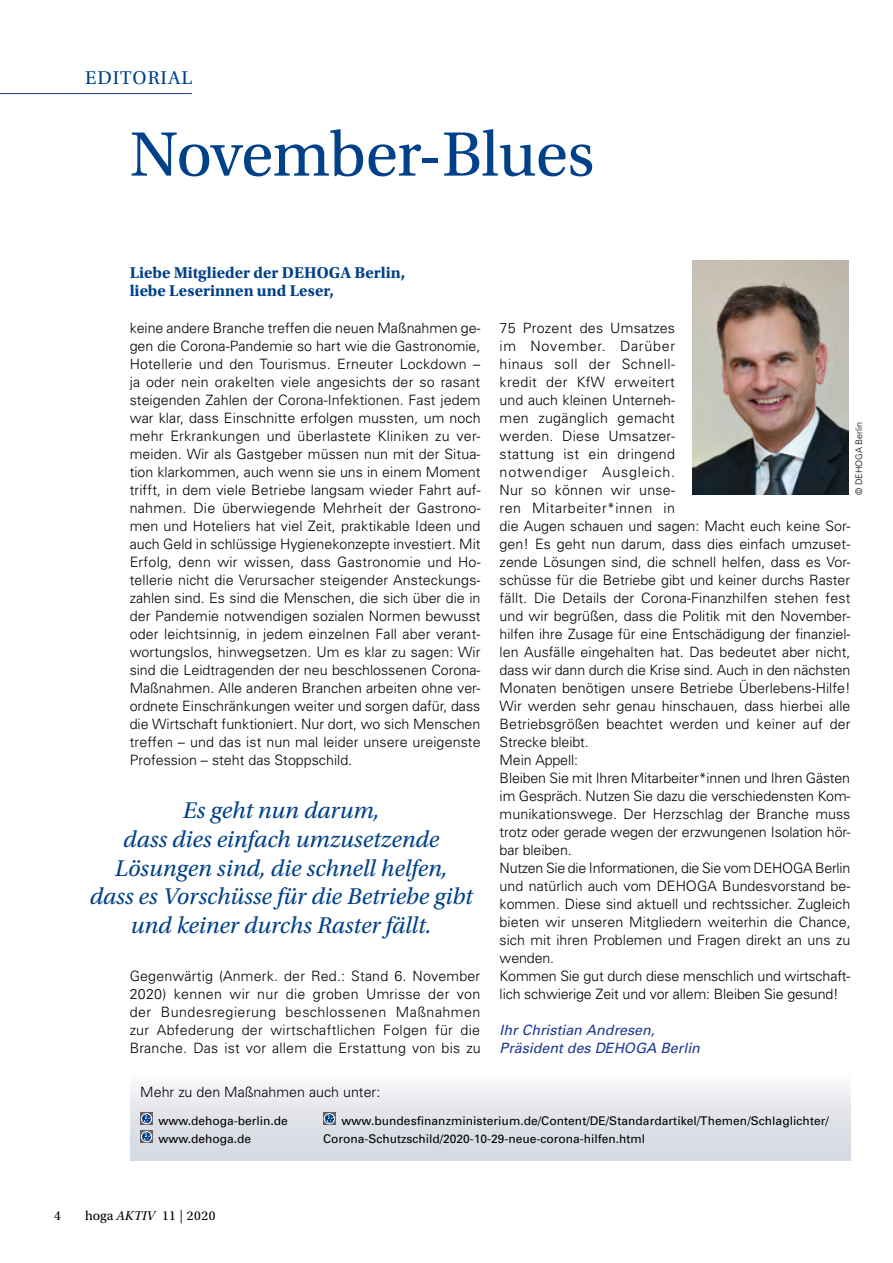
<style>
.page{position:relative;width:893px;height:1263px;background:#fff}
.page>*{position:absolute;margin:0;border:0;box-sizing:border-box;transform-origin:0 0}
.t1{font:66px "Utopia Std";letter-spacing:-.01em;color:#004189}
.t2{font:italic 24px/28.8px "Utopia Std";color:#004189;text-align:center}
.t3{font:19.5px "Utopia Std";letter-spacing:.05em;color:#004189}
.t4{font:700 16.5px/18px "Utopia Std";color:#004189}
.t5{font:300 14.25px/18px "Univers";color:#000;text-align:justify}
.t6{font:italic 14.25px/18px "Univers";color:#1e398f}
.t7{font:13.5px "Utopia Std";letter-spacing:.04em;color:#000}
.t8{font:12px/18px "Univers";letter-spacing:.005em;color:#000}
.t9{font:300 9px "Univers";color:#000}
.s1{font-style:italic}
.s2{font-family:"Formata";font-weight:300}
</style>
<div class="page">
<div style="left:130px;top:1073px;width:720px;height:87px;background:linear-gradient(to bottom,#f8f8fa,#d1d5de)"></div>
<hr style="left:0;top:93px;width:192px;height:1px;background:#1e398f">
<img style="left:692px;top:261px;width:156px;height:234px">
<svg style="left:323px;top:1112px;width:13px;height:13px"></svg>
<svg style="left:324px;top:1113px;width:10px;height:11px"></svg>
<div style="left:324px;top:1113px;width:11px;height:11px;border:1px solid #fff;border-radius:50%"></div>
<div style="left:140px;top:1112px;width:13px;height:13px;background:#685f5c"></div>
<svg style="left:141px;top:1113px;width:11px;height:11px"></svg>
<div style="left:141px;top:1113px;width:11px;height:11px;border:1px solid #fff;border-radius:50%"></div>
<div style="left:140px;top:1130px;width:13px;height:13px;background:#685f5c"></div>
<svg style="left:141px;top:1131px;width:11px;height:11px"></svg>
<div style="left:141px;top:1131px;width:11px;height:11px;border:1px solid #fff;border-radius:50%"></div>
<h3 class="t3" style="left:85px;top:68px;width:109px">EDITORIAL</h3>
<h1 class="t1" style="left:130px;top:119px;width:466px">November-Blues</h1>
<p class="t4" style="left:130px;top:264px;width:277px">Liebe Mitglieder der DEHOGA Berlin, liebe Leserinnen und Leser,</p>
<p class="t5" style="left:130px;top:318px;width:353px">keine andere Branche treffen die neuen Maßnahmen ge&shy;gen die Corona-Pandemie so hart wie die Gastronomie, Hotellerie und den Tourismus. Erneuter Lockdown – ja oder nein orakelten viele angesichts der so rasant steigenden Zahlen der Corona-Infektionen. Fast jedem war klar, dass Einschnitte erfolgen mussten, um noch mehr Erkrankungen und überlastete Kliniken zu ver&shy;meiden. Wir als Gastgeber müssen nun mit der Situa&shy;tion klarkommen, auch wenn sie uns in einem Moment trifft, in dem viele Betriebe langsam wieder Fahrt auf&shy;nahmen. Die überwiegende Mehrheit der Gastrono&shy;men und Hoteliers hat viel Zeit, praktikable Ideen und auch Geld in schlüssige Hygienekonzepte investiert. Mit Erfolg, denn wir wissen, dass Gastronomie und Ho&shy;tellerie nicht die Verursacher steigender Ansteckungs&shy;zahlen sind. Es sind die Menschen, die sich über die in der Pandemie notwendigen sozialen Normen bewusst oder leichtsinnig, in jedem einzelnen Fall aber verant&shy;wortungslos, hinwegsetzen. Um es klar zu sagen: Wir sind die Leidtragenden der neu beschlossenen Corona-Maßnahmen. Alle anderen Branchen arbeiten ohne ver&shy;ordnete Einschränkungen weiter und sorgen dafür, dass die Wirtschaft funktioniert. Nur dort, wo sich Menschen treffen – und das ist nun mal leider unsere ureigenste Profession – steht das Stoppschild.</p>
<h2 class="t2" style="left:90px;top:796px;width:384px">Es geht nun darum,<br>dass dies einfach umzusetzende<br>Lösungen sind, die schnell helfen,<br>dass es Vorschüsse für die Betriebe gibt und keiner durchs Raster fällt.</h2>
<p class="t5" style="left:130px;top:966px;width:353px">Gegenwärtig (Anmerk. der Red.: Stand 6. November 2020) kennen wir nur die groben Umrisse der von der Bundesregierung beschlossenen Maßnahmen zur Abfederung der wirtschaftlichen Folgen für die Branche. Das ist vor allem die Erstattung von bis zu</p>
<p class="t5" style="left:140px;top:1083px;width:241px">Mehr zu den Maßnahmen auch unter:</p>
<p class="t5" style="left:500px;top:318px;width:353px;text-align:left">75 Prozent des Umsatzes<br>im November. Darüber<br>hinaus soll der Schnell-<br>kredit der KfW erweitert<br>und auch kleinen Unterneh-<br>men zugänglich gemacht<br>werden. Diese Umsatzer-<br>stattung ist ein dringend<br>notwendiger Ausgleich.<br>Nur so können wir unse-<br>ren Mitarbeiter*innen in<br>die Augen schauen und sagen: Macht euch keine Sor&shy;gen! Es geht nun darum, dass dies einfach umzuset&shy;zende Lösungen sind, die schnell helfen, dass es Vor&shy;schüsse für die Betriebe gibt und keiner durchs Raster fällt. Die Details der Corona-Finanzhilfen stehen fest und wir begrüßen, dass die Politik mit den November&shy;hilfen ihre Zusage für eine Entschädigung der finanziel&shy;len Ausfälle eingehalten hat. Das bedeutet aber nicht, dass wir dann durch die Krise sind. Auch in den nächsten Monaten benötigen unsere Betriebe Überlebens-Hilfe!<br>Wir werden sehr genau hinschauen, dass hierbei alle Betriebsgrößen beachtet werden und keiner auf der Strecke bleibt.<br>Mein Appell:<br>Bleiben Sie mit Ihren Mitarbeiter*innen und Ihren Gästen im Gespräch. Nutzen Sie dazu die verschiedensten Kom&shy;munikationswege. Der Herzschlag der Branche muss trotz oder gerade wegen der erzwungenen Isolation hör&shy;bar bleiben.<br>Nutzen Sie die Informationen, die Sie vom DEHOGA Berlin und natürlich auch vom DEHOGA Bundesvorstand be&shy;kommen. Diese sind aktuell und rechtssicher. Zugleich bieten wir unseren Mitgliedern weiterhin die Chance, sich mit ihren Problemen und Fragen direkt an uns zu wenden.<br>Kommen Sie gut durch diese menschlich und wirtschaft&shy;lich schwierige Zeit und vor allem: Bleiben Sie gesund!</p>
<p class="t6" style="left:500px;top:1020px;width:202px">Ihr Christian Andresen,<br>Präsident des DEHOGA Berlin</p>
<p class="t9" style="left:853px;top:495px;width:75px;rotate:-90deg">© DEHOGA Berlin</p>
<p class="t8" style="left:159px;top:1111px;width:131px">www.dehoga-berlin.de www.dehoga.de</p>
<p class="t7" style="left:54px;top:1208px;width:8px">4</p>
<p class="t7" style="left:85px;top:1208px;width:132px">hoga <span class="s1">AKTIV</span> 11 <span class="s2">|</span> 2020</p>
<p class="t8" style="left:323px;top:1111px;width:507px;text-indent:18px">www.bundesfinanzministerium.de/Content/DE/Standardartikel/Themen/Schlaglichter/<br>Corona-Schutzschild/2020-10-29-neue-corona-hilfen.html</p>
</div>
